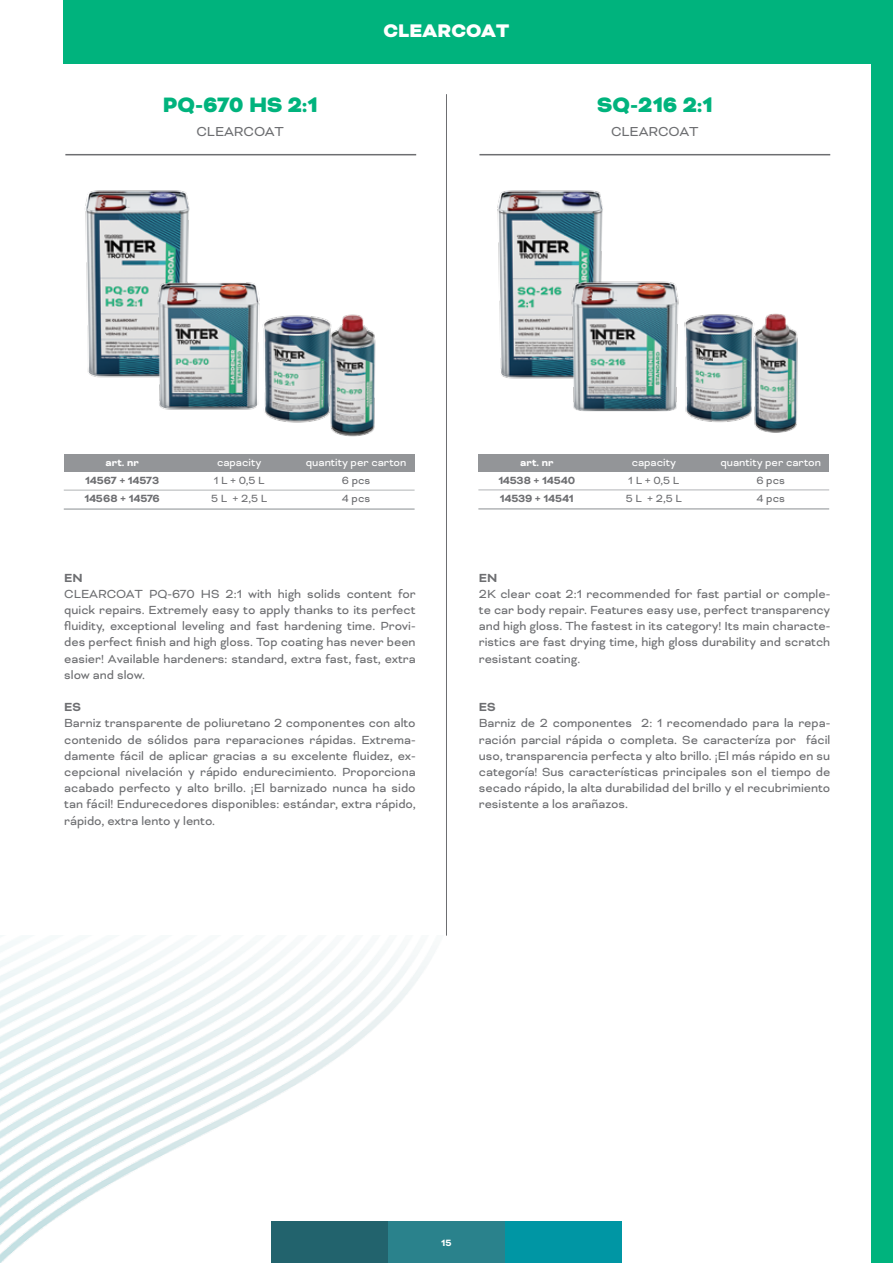
<style>
.page{position:relative;width:893px;height:1263px;background:#fff}
.page>*{position:absolute;margin:0;border:0;box-sizing:border-box;transform-origin:0 0}
.t1{font:900 24px "Bicyclette";color:#00b37d}
.t2{font:900 21px "Bicyclette";color:#fff}
.t3{font:15px "Bicyclette";color:#6d6e71}
.t4{font:13.5px/16.2px "Bicyclette";color:#6d6e71;text-align:justify}
.t5{font:700 13.5px "Bicyclette";color:#6d6e71}
.t6{font:12px "Bicyclette";color:#fff}
.t7{font:700 12px/18px "Bicyclette";letter-spacing:-.02em;color:#6d6e71}
.t8{font:12px/18px "Bicyclette";color:#6d6e71}
.t9{font:700 12px "Bicyclette";color:#fff}
.t10{font:700 10.5px "Bicyclette";color:#fff}
</style>
<div class="page">
<div style="left:872px;top:0;width:21px;height:1263px;background:#00b37d"></div>
<img style="left:0;top:941px;width:435px;height:322px">
<div style="left:271px;top:1221px;width:117px;height:42px;background:#22636d"></div>
<div style="left:388px;top:1221px;width:117px;height:42px;background:#2a828c"></div>
<div style="left:505px;top:1221px;width:117px;height:42px;background:#0096a4"></div>
<div style="left:64px;top:0;width:829px;height:64px;background:#00b37d"></div>
<hr style="left:65px;top:154px;width:351px;height:1px;background:#6d6e71">
<hr style="left:479px;top:154px;width:351px;height:1px;background:#6d6e71">
<hr style="left:446px;top:94px;width:1px;height:842px;background:#6d6e71">
<div style="left:64px;top:454px;width:351px;height:17px;background:#939598"></div>
<hr style="left:64px;top:490px;width:351px;height:1px;background:#b1b4b6">
<hr style="left:64px;top:508px;width:351px;height:2px;background:#b1b4b6">
<div style="left:478px;top:454px;width:351px;height:17px;background:#939598"></div>
<hr style="left:478px;top:489px;width:351px;height:1px;background:#b1b4b6">
<hr style="left:478px;top:508px;width:351px;height:2px;background:#b1b4b6">
<img style="left:85px;top:190px;width:105px;height:188px">
<img style="left:268px;top:315px;width:33px;height:108px">
<img style="left:144px;top:222px;width:124px;height:194px">
<img style="left:301px;top:314px;width:75px;height:123px">
<img style="left:497px;top:190px;width:106px;height:189px">
<img style="left:684px;top:314px;width:32px;height:108px">
<img style="left:557px;top:224px;width:122px;height:188px">
<img style="left:716px;top:313px;width:82px;height:120px">
<h1 class="t1" style="left:163px;top:90px;width:156px">PQ-670 HS 2:1</h1>
<p class="t3" style="left:196px;top:123px;width:89px">CLEARCOAT</p>
<h2 class="t2" style="left:383px;top:18px;width:127px">CLEARCOAT</h2>
<h1 class="t1" style="left:597px;top:91px;width:117px">SQ-216 2:1</h1>
<p class="t3" style="left:611px;top:123px;width:89px">CLEARCOAT</p>
<p class="t9" style="left:106px;top:456px;width:35px">art. nr</p>
<p class="t7" style="left:85px;top:472px;width:77px">14567 + 14573<br>14568 + 14576</p>
<p class="t6" style="left:217px;top:456px;width:46px">capacity</p>
<p class="t8" style="left:211px;top:472px;width:58px">1 L + 0,5 L<br>5 L + 2,5 L</p>
<p class="t6" style="left:306px;top:456px;width:102px">quantity per carton</p>
<p class="t8" style="left:342px;top:472px;width:30px">6 pcs<br>4 pcs</p>
<p class="t9" style="left:520px;top:455px;width:35px">art. nr</p>
<p class="t7" style="left:498px;top:472px;width:78px">14538 + 14540<br>14539 + 14541</p>
<p class="t6" style="left:632px;top:456px;width:46px">capacity</p>
<p class="t8" style="left:626px;top:471px;width:58px">1 L + 0,5 L<br>5 L + 2,5 L</p>
<p class="t6" style="left:720px;top:456px;width:102px">quantity per carton</p>
<p class="t8" style="left:756px;top:471px;width:30px">6 pcs<br>4 pcs</p>
<p class="t5" style="left:64px;top:570px;width:10px">EN</p>
<p class="t4" style="left:64px;top:586px;width:353px">CLEARCOAT PQ-670 HS 2:1 with high solids content for quick repairs. Extremely easy to apply thanks to its perfect fluidity, exceptional leveling and fast hardening time. Provi&shy;des perfect finish and high gloss. Top coating has never been easier! Available hardeners: standard, extra fast, fast, extra slow and slow.</p>
<p class="t5" style="left:64px;top:699px;width:9px">ES</p>
<p class="t4" style="left:64px;top:715px;width:353px">Barniz transparente de poliuretano 2 componentes con alto contenido de sólidos para reparaciones rápidas. Extrema&shy;damente fácil de aplicar gracias a su excelente fluidez, ex&shy;cepcional nivelación y rápido endurecimiento. Proporciona acabado perfecto y alto brillo. ¡El barnizado nunca ha sido tan fácil! Endurecedores disponibles: estándar, extra rápido, rápido, extra lento y lento.</p>
<p class="t5" style="left:479px;top:570px;width:10px">EN</p>
<p class="t4" style="left:479px;top:586px;width:353px">2K clear coat 2:1 recommended for fast partial or comple&shy;te car body repair. Features easy use, perfect transparency and high gloss. The fastest in its category! Its main characte&shy;ristics are fast drying time, high gloss durability and scratch resistant coating.</p>
<p class="t5" style="left:479px;top:699px;width:9px">ES</p>
<p class="t4" style="left:479px;top:715px;width:353px">Barniz de 2 componentes 2: 1 recomendado para la repa&shy;ración parcial rápida o completa. Se caracteríza por fácil uso, transparencia perfecta y alto brillo. ¡El más rápido en su categoría! Sus características principales son el tiempo de secado rápido, la alta durabilidad del brillo y el recubrimiento resistente a los arañazos.</p>
<p class="t10" style="left:441px;top:1236px;width:12px">15</p>
</div>
